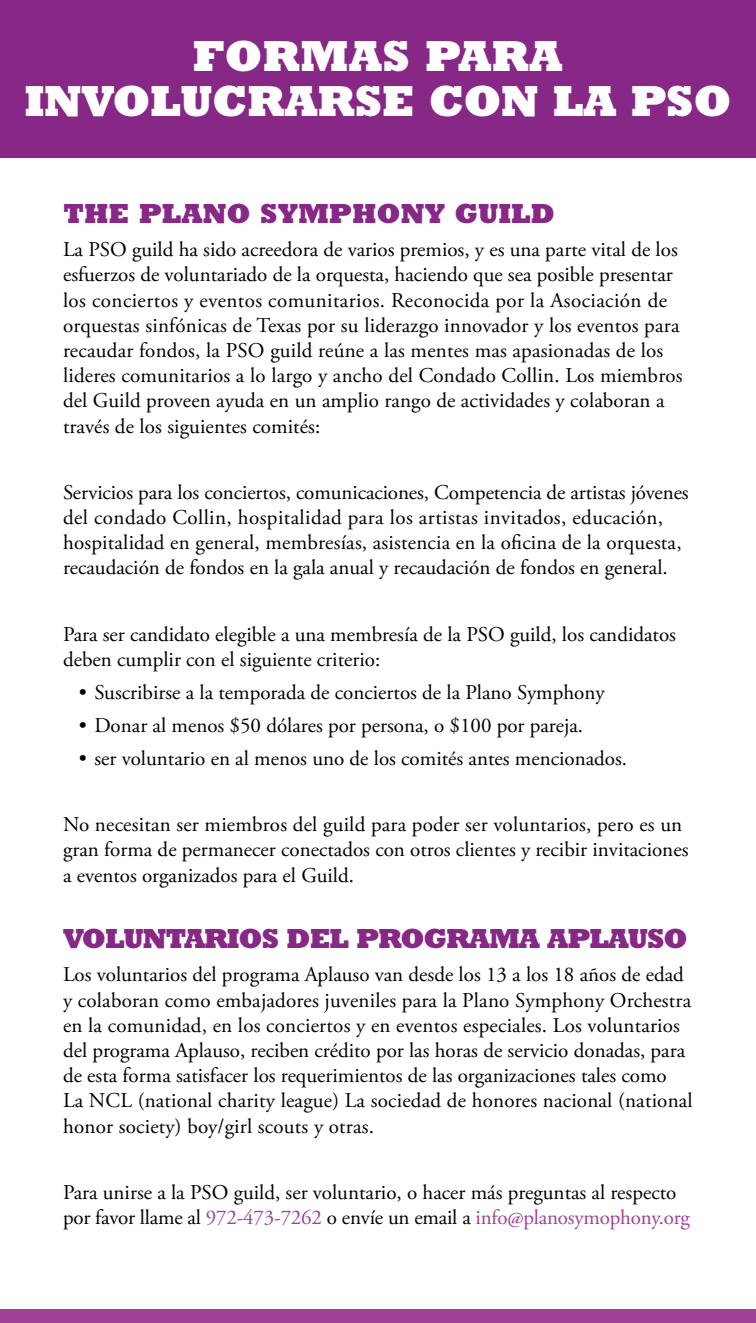
<style>
.page{position:relative;width:756px;height:1323px;background:#fff}
.page>*{position:absolute;margin:0;border:0;box-sizing:border-box;transform-origin:0 0}
.t1{font:800 44.1px/44.1px "Rockwell Std";letter-spacing:-.01em;color:#fff;text-align:center}
.t2{font:800 28px "Rockwell Std";letter-spacing:-.04em;color:#872887}
.t3{font:800 28px "Rockwell Std";color:#872887}
.t4{font:21px/25.2px "Adobe Garamond Pro";color:#000}
.s1{color:#9e4197}
</style>
<div class="page">
<div style="left:0;top:0;width:756px;height:157px;background:#872887"></div>
<div style="left:0;top:1309px;width:756px;height:14px;background:#9e4197"></div>
<h1 class="t1" style="left:24px;top:33px;width:709px">FORMAS PARA<br>INVOLUCRARSE CON LA PSO</h1>
<h2 class="t3" style="left:63px;top:196px;width:494px">THE PLANO SYMPHONY GUILD</h2>
<p class="t4" style="left:63px;top:238px;width:621px">La PSO guild ha sido acreedora de varios premios, y es una parte vital de los esfuerzos de voluntariado de la orquesta, haciendo que sea posible presentar los conciertos y eventos comunitarios. Reconocida por la Asociación de orquestas sinfónicas de Texas por su liderazgo innovador y los eventos para recaudar fondos, la PSO guild reúne a las mentes mas apasionadas de los lideres comunitarios a lo largo y ancho del Condado Collin. Los miembros del Guild proveen ayuda en un amplio rango de actividades y colaboran a través de los siguientes comités:</p>
<p class="t4" style="left:63px;top:480px;width:627px">Servicios para los conciertos, comunicaciones, Competencia de artistas jóvenes del condado Collin, hospitalidad para los artistas invitados, educación, hospitalidad en general, membresías, asistencia en la oficina de la orquesta, recaudación de fondos en la gala anual y recaudación de fondos en general.</p>
<p class="t4" style="left:63px;top:622px;width:615px">Para ser candidato elegible a una membresía de la PSO guild, los candidatos deben cumplir con el siguiente criterio:</p>
<p class="t4" style="left:79px;top:680px;width:527px">• Suscribirse a la temporada de conciertos de la Plano Symphony</p>
<p class="t4" style="left:79px;top:713px;width:506px">• Donar al menos $50 dólares por persona, o $100 por pareja.</p>
<p class="t4" style="left:79px;top:746px;width:550px">• ser voluntario en al menos uno de los comités antes mencionados.</p>
<p class="t4" style="left:63px;top:813px;width:627px">No necesitan ser miembros del guild para poder ser voluntarios, pero es un gran forma de permanecer conectados con otros clientes y recibir invitaciones a eventos organizados para el Guild.</p>
<h2 class="t2" style="left:63px;top:921px;width:626px">VOLUNTARIOS DEL PROGRAMA APLAUSO</h2>
<p class="t4" style="left:63px;top:963px;width:631px">Los voluntarios del programa Aplauso van desde los 13 a los 18 años de edad y colaboran como embajadores juveniles para la Plano Symphony Orchestra en la comunidad, en los conciertos y en eventos especiales. Los voluntarios del programa Aplauso, reciben crédito por las horas de servicio donadas, para de esta forma satisfacer los requerimientos de las organizaciones tales como<br>La NCL (national charity league) La sociedad de honores nacional (national honor society) boy/girl scouts y otras.</p>
<p class="t4" style="left:63px;top:1180px;width:628px">Para unirse a la PSO guild, ser voluntario, o hacer más preguntas al respecto por favor llame al <span class="s1">972-473-7262</span> o envíe un email a <span class="s1">info@planosymophony.org</span></p>
</div>
